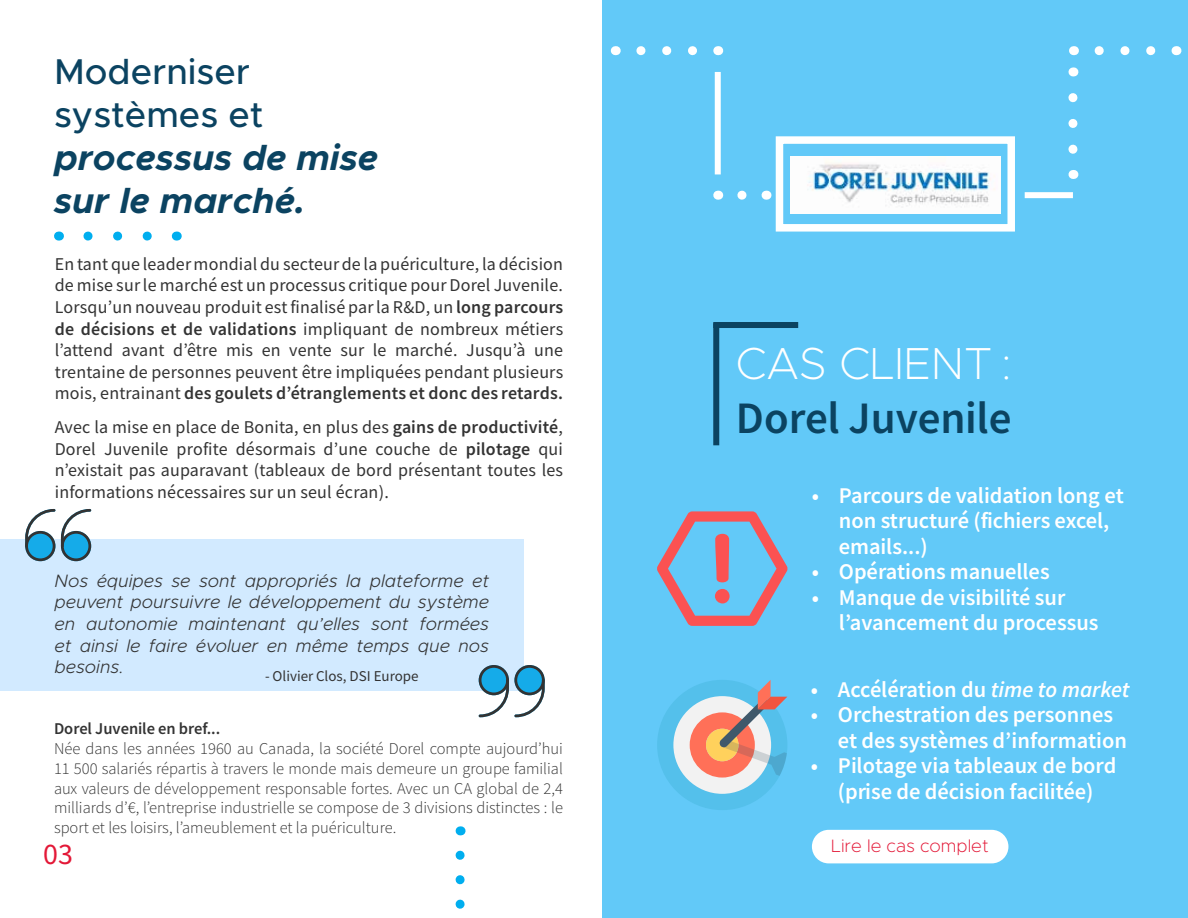
<style>
.page{position:relative;width:1188px;height:918px;background:#fff}
.page>*{position:absolute;margin:0;border:0;box-sizing:border-box;transform-origin:0 0}
.t1{font:45px "Source Sans Variable";letter-spacing:.03em;color:#0b4361}
.t2{font:200 45px "Metropolis";color:#fff}
.t3{font:italic 700 36px/43.2px "Metropolis";color:#0b4361}
.t4{font:500 36px/43.2px "Metropolis";color:#0b4361}
.t5{font:30px "Source Sans Variable";color:#e31837}
.t6{font:22.5px/25.5px "Source Sans Variable";letter-spacing:.03em;color:#fff}
.t7{font:18px/21.6px "Source Sans Variable";letter-spacing:.03em;color:#333;text-align:justify}
.t8{font:italic 300 18px/21.6px "Metropolis";color:#333;text-align:justify}
.t9{font:200 18px "Metropolis";color:#e31837}
.t10{font:16.5px/19.8px "Source Sans Variable";letter-spacing:.005em;color:#333}
.t11{font:15px "Source Sans Variable";letter-spacing:.02em;color:#333}
.s1{font-style:italic}
</style>
<div class="page">
<div style="left:0;top:539px;width:524px;height:152px;background:#d2eaff"></div>
<svg style="left:456px;top:855px;width:9px;height:54px"></svg>
<svg style="left:88px;top:232px;width:64px;height:9px"></svg>
<svg style="left:479px;top:665px;width:66px;height:52px"></svg>
<div style="left:603px;top:0;width:585px;height:918px;background:#62c9f8"></div>
<svg style="left:657px;top:511px;width:131px;height:115px"></svg>
<div style="left:657px;top:680px;width:130px;height:130px;background:#54c0eb;border-radius:50%"></div>
<div style="left:673px;top:696px;width:98px;height:98px;background:#f2f2f2;border-radius:50%"></div>
<div style="left:690px;top:712px;width:65px;height:66px;background:#ff7058;border-radius:50%"></div>
<div style="left:706px;top:729px;width:33px;height:32px;background:#ffd15c;border-radius:50%"></div>
<svg style="left:719px;top:680px;width:68px;height:96px"></svg>
<svg style="left:641px;top:46px;width:56px;height:9px"></svg>
<div style="left:776px;top:136px;width:239px;height:96px;border:8px solid #fff"></div>
<svg style="left:1099px;top:46px;width:57px;height:9px"></svg>
<div style="left:715px;top:72px;width:6px;height:102px;background:#fff"></div>
<svg style="left:742px;top:191px;width:5px;height:9px"></svg>
<svg style="left:1068px;top:98px;width:9px;height:56px"></svg>
<div style="left:1025px;top:192px;width:48px;height:6px;background:#fff"></div>
<div style="left:713px;top:322px;width:85px;height:6px;background:#0b4361"></div>
<div style="left:713px;top:323px;width:6px;height:122px;background:#0b4361"></div>
<svg style="left:25px;top:509px;width:30px;height:52px"></svg>
<svg style="left:61px;top:509px;width:30px;height:52px"></svg>
<img style="left:790px;top:157px;width:211px;height:57px">
<div style="left:812px;top:830px;width:196px;height:33px;background:#fff;border-radius:17px"></div>
<h2 class="t4" style="left:54px;top:50px;width:211px">Moderniser systèmes et</h2>
<h2 class="t3" style="left:54px;top:136px;width:326px">processus de mise sur le marché.</h2>
<p class="t7" style="left:55px;top:253px;width:510px">En tant que leader mondial du secteur de la puériculture, la décision de mise sur le marché est un processus critique pour Dorel Juvenile.<br>Lorsqu’un nouveau produit est finalisé par la R&amp;D, un long parcours de décisions et de validations impliquant de nombreux métiers l’attend avant d’être mis en vente sur le marché. Jusqu’à une trentaine de personnes peuvent être impliquées pendant plusieurs mois, entrainant des goulets d’étranglements et donc des retards.</p>
<p class="t7" style="left:55px;top:416px;width:510px">Avec la mise en place de Bonita, en plus des gains de productivité, Dorel Juvenile profite désormais d’une couche de pilotage qui n’existait pas auparavant (tableaux de bord présentant toutes les informations nécessaires sur un seul écran).</p>
<p class="t8" style="left:54px;top:570px;width:436px">Nos équipes se sont appropriés la plateforme et peuvent poursuivre le développement du système en autonomie maintenant qu’elles sont formées et ainsi le faire évoluer en même temps que nos besoins.</p>
<p class="t11" style="left:265px;top:667px;width:155px">- Olivier Clos, DSI Europe</p>
<p class="t10" style="left:54px;top:719px;width:510px">Dorel Juvenile en bref...<br>Née dans les années 1960 au Canada, la société Dorel compte aujourd’hui 11 500 salariés répartis à travers le monde mais demeure un groupe familial aux valeurs de développement responsable fortes. Avec un CA global de 2,4 milliards d’€, l’entreprise industrielle se compose de 3 divisions distinctes : le sport et les loisirs, l’ameublement et la puériculture.</p>
<h3 class="t5" style="left:43px;top:836px;width:31px">03</h3>
<h1 class="t2" style="left:736px;top:336px;width:277px">CAS CLIENT :</h1>
<h1 class="t1" style="left:736px;top:391px;width:276px">Dorel Juvenile</h1>
<p class="t6" style="left:839px;top:483px;width:285px;text-indent:-27px">• Parcours de validation long et non structuré (fichiers excel, emails...)</p>
<p class="t6" style="left:812px;top:559px;width:239px">• Opérations manuelles</p>
<p class="t6" style="left:839px;top:585px;width:261px;text-indent:-27px">• Manque de visibilité sur l’avancement du processus</p>
<p class="t6" style="left:811px;top:677px;width:319px">• Accélération du <span class="s1">time to market</span></p>
<p class="t6" style="left:838px;top:702px;width:290px;text-indent:-27px">• Orchestration des personnes et des systèmes d’information</p>
<p class="t6" style="left:811px;top:753px;width:307px;text-align:center">• Pilotage via tableaux de bord (prise de décision facilitée)</p>
<p class="t9" style="left:831px;top:834px;width:159px">Lire le cas complet</p>
</div>
